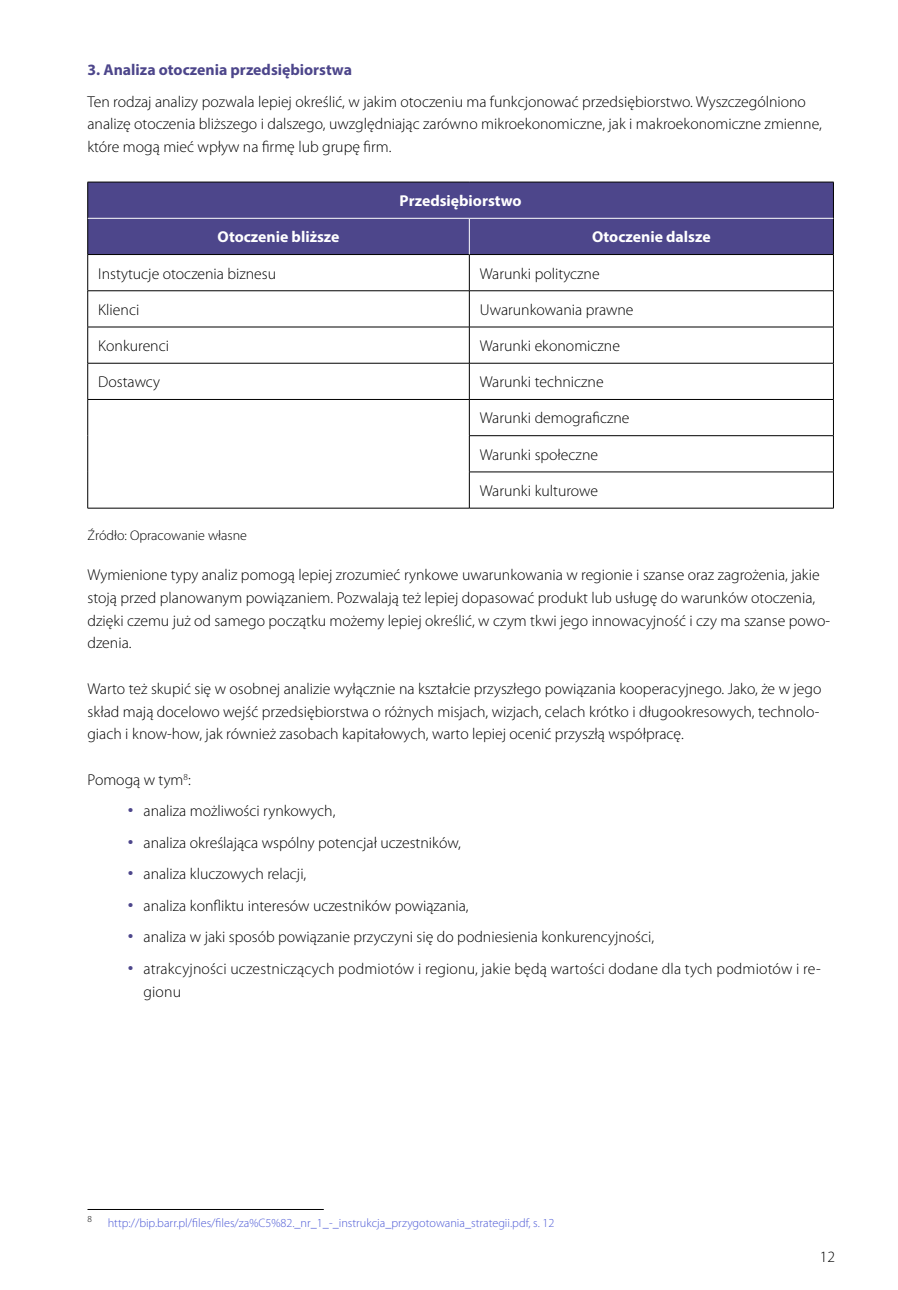
<style>
.page{position:relative;width:898px;height:1290px;background:#fff}
.page>*{position:absolute;margin:0;border:0;box-sizing:border-box;transform-origin:0 0}
.t1{font:300 15.75px/22.8px "Myriad Pro";color:#000}
.t2{font:700 15.75px "Myriad Pro";color:#fff}
.t3{font:700 15.75px "Myriad Pro";color:#4d468b}
.t4{font:300 14px "Myriad Pro";color:#000}
.t5{font:300 12.25px "Myriad Pro";color:#4f5cd6}
.t6{font:300 9.1px "Myriad Pro";color:#000}
.s1{font-size:22.75px;color:#4d468b}
</style>
<div class="page">
<div style="left:88px;top:183px;width:745px;height:71px;background:#4d468b"></div>
<hr style="left:88px;top:182px;width:381px;height:1px;background:#000">
<hr style="left:87px;top:182px;width:1px;height:36px;background:#000">
<hr style="left:469px;top:182px;width:365px;height:1px;background:#000">
<hr style="left:833px;top:182px;width:1px;height:36px;background:#000">
<hr style="left:87px;top:218px;width:1px;height:36px;background:#000">
<hr style="left:833px;top:218px;width:1px;height:36px;background:#000">
<hr style="left:88px;top:254px;width:381px;height:1px;background:#000">
<hr style="left:87px;top:255px;width:1px;height:35px;background:#000">
<hr style="left:469px;top:254px;width:365px;height:1px;background:#000">
<hr style="left:469px;top:255px;width:1px;height:35px;background:#000">
<hr style="left:833px;top:255px;width:1px;height:35px;background:#000">
<hr style="left:88px;top:290px;width:381px;height:1px;background:#000">
<hr style="left:87px;top:291px;width:1px;height:36px;background:#000">
<hr style="left:469px;top:290px;width:365px;height:1px;background:#000">
<hr style="left:469px;top:291px;width:1px;height:36px;background:#000">
<hr style="left:833px;top:291px;width:1px;height:36px;background:#000">
<hr style="left:88px;top:327px;width:381px;height:1px;background:#000">
<hr style="left:87px;top:327px;width:1px;height:36px;background:#000">
<hr style="left:469px;top:327px;width:365px;height:1px;background:#000">
<hr style="left:469px;top:327px;width:1px;height:36px;background:#000">
<hr style="left:833px;top:327px;width:1px;height:36px;background:#000">
<hr style="left:88px;top:363px;width:381px;height:1px;background:#000">
<hr style="left:87px;top:363px;width:1px;height:36px;background:#000">
<hr style="left:469px;top:363px;width:365px;height:1px;background:#000">
<hr style="left:469px;top:363px;width:1px;height:36px;background:#000">
<hr style="left:833px;top:363px;width:1px;height:36px;background:#000">
<hr style="left:88px;top:218px;width:381px;height:1px;background:#fff">
<hr style="left:469px;top:218px;width:364px;height:1px;background:#fff">
<hr style="left:469px;top:218px;width:1px;height:36px;background:#fff">
<hr style="left:88px;top:399px;width:381px;height:1px;background:#000">
<hr style="left:87px;top:400px;width:1px;height:36px;background:#000">
<hr style="left:87px;top:436px;width:1px;height:36px;background:#000">
<hr style="left:87px;top:472px;width:1px;height:36px;background:#000">
<hr style="left:88px;top:508px;width:381px;height:1px;background:#000">
<hr style="left:469px;top:399px;width:365px;height:1px;background:#000">
<hr style="left:469px;top:400px;width:1px;height:35px;background:#000">
<hr style="left:833px;top:400px;width:1px;height:35px;background:#000">
<hr style="left:469px;top:435px;width:365px;height:1px;background:#000">
<hr style="left:469px;top:436px;width:1px;height:36px;background:#000">
<hr style="left:833px;top:436px;width:1px;height:36px;background:#000">
<hr style="left:469px;top:472px;width:365px;height:1px;background:#000">
<hr style="left:469px;top:472px;width:1px;height:36px;background:#000">
<hr style="left:833px;top:472px;width:1px;height:36px;background:#000">
<hr style="left:469px;top:508px;width:365px;height:1px;background:#000">
<hr style="left:88px;top:1209px;width:236px;height:1px;background:#000">
<p class="t3" style="left:87px;top:59px;width:266px">3. Analiza otoczenia przedsiębiorstwa</p>
<p class="t1" style="left:87px;top:90px;width:736px">Ten rodzaj analizy pozwala lepiej określić, w jakim otoczeniu ma funkcjonować przedsiębiorstwo. Wyszczególniono analizę otoczenia bliższego i dalszego, uwzględniając zarówno mikroekonomiczne, jak i makroekonomiczne zmienne, które mogą mieć wpływ na firmę lub grupę firm.</p>
<p class="t2" style="left:400px;top:190px;width:123px">Przedsiębiorstwo</p>
<p class="t2" style="left:218px;top:227px;width:123px">Otoczenie bliższe</p>
<p class="t2" style="left:592px;top:227px;width:120px">Otoczenie dalsze</p>
<p class="t1" style="left:98px;top:262px;width:179px">Instytucje otoczenia biznesu</p>
<p class="t1" style="left:480px;top:262px;width:121px">Warunki polityczne</p>
<p class="t1" style="left:98px;top:298px;width:43px">Klienci</p>
<p class="t1" style="left:480px;top:298px;width:155px">Uwarunkowania prawne</p>
<p class="t1" style="left:98px;top:335px;width:72px">Konkurenci</p>
<p class="t1" style="left:480px;top:335px;width:142px">Warunki ekonomiczne</p>
<p class="t1" style="left:98px;top:371px;width:63px">Dostawcy</p>
<p class="t1" style="left:480px;top:371px;width:125px">Warunki techniczne</p>
<p class="t1" style="left:480px;top:407px;width:151px">Warunki demograficzne</p>
<p class="t1" style="left:480px;top:443px;width:120px">Warunki społeczne</p>
<p class="t1" style="left:480px;top:480px;width:120px">Warunki kulturowe</p>
<p class="t4" style="left:88px;top:527px;width:161px">Źródło: Opracowanie własne</p>
<p class="t1" style="left:88px;top:564px;width:744px">Wymienione typy analiz pomogą lepiej zrozumieć rynkowe uwarunkowania w regionie i szanse oraz zagrożenia, jakie stoją przed planowanym powiązaniem. Pozwalają też lepiej dopasować produkt lub usługę do warunków otoczenia, dzięki czemu już od samego początku możemy lepiej określić, w czym tkwi jego innowacyjność i czy ma szanse powo&shy;dzenia.</p>
<p class="t1" style="left:88px;top:677px;width:735px">Warto też skupić się w osobnej analizie wyłącznie na kształcie przyszłego powiązania kooperacyjnego. Jako, że w jego skład mają docelowo wejść przedsiębiorstwa o różnych misjach, wizjach, celach krótko i długookresowych, technolo&shy;giach i know-how, jak również zasobach kapitałowych, warto lepiej ocenić przyszłą współpracę.</p>
<p class="t1" style="left:88px;top:768px;width:105px">Pomogą w tym<sup>8</sup>:</p>
<p class="t1" style="left:128px;top:800px;width:209px"><span class="s1">•</span> analiza możliwości rynkowych,</p>
<p class="t1" style="left:128px;top:831px;width:335px"><span class="s1">•</span> analiza określająca wspólny potencjał uczestników,</p>
<p class="t1" style="left:128px;top:863px;width:180px"><span class="s1">•</span> analiza kluczowych relacji,</p>
<p class="t1" style="left:128px;top:894px;width:342px"><span class="s1">•</span> analiza konfliktu interesów uczestników powiązania,</p>
<p class="t1" style="left:128px;top:926px;width:528px"><span class="s1">•</span> analiza w jaki sposób powiązanie przyczyni się do podniesienia konkurencyjności,</p>
<p class="t1" style="left:144px;top:957px;width:679px;text-indent:-16px"><span class="s1">•</span> atrakcyjności uczestniczących podmiotów i regionu, jakie będą wartości dodane dla tych podmiotów i re&shy;gionu</p>
<p class="t6" style="left:88px;top:1213px;width:6px">8</p>
<p class="t5" style="left:108px;top:1216px;width:448px">http://bip.barr.pl/files/files/za%C5%82._nr_1_-_instrukcja_przygotowania_strategii.pdf, s. 12</p>
<p class="t1" style="left:820px;top:1246px;width:17px">12</p>
</div>
